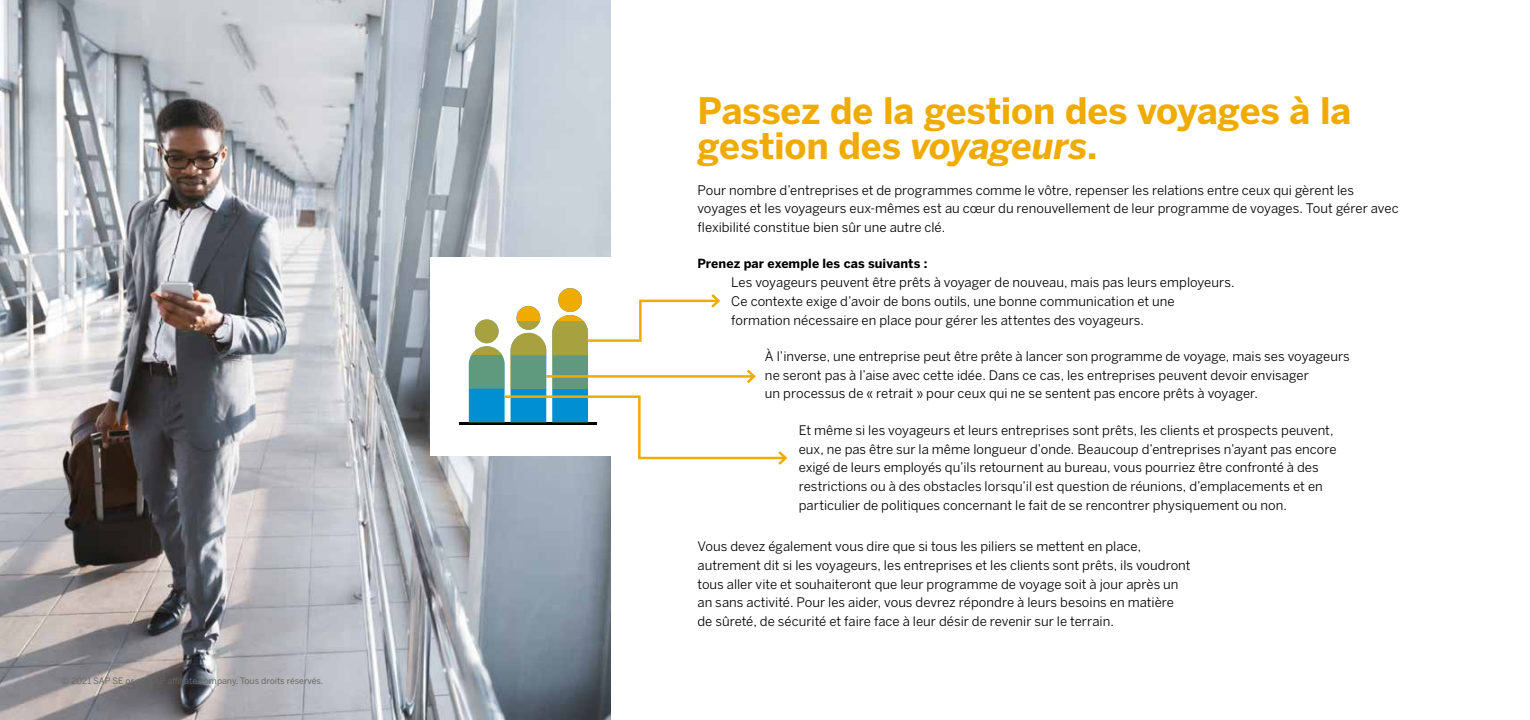
<style>
.page{position:relative;width:1530px;height:720px;background:#fff}
.page>*{position:absolute;margin:0;border:0;box-sizing:border-box;transform-origin:0 0}
.t1{font:700 36.25px/35px "Benton Sans";letter-spacing:-.01em;color:#f0ab00}
.t2{font:13.12px/18.8px "Benton Sans";color:#000}
.t3{font:700 12.5px "Benton Sans";letter-spacing:.005em;color:#000}
.t4{font:8.75px "Benton Sans";color:#666}
.s1{font-style:italic}
</style>
<div class="page">
<img style="left:0;top:0;width:610px;height:720px">
<div style="left:430px;top:258px;width:211px;height:198px;background:#fff"></div>
<hr style="left:460px;top:422px;width:137px;height:3px;background:#000">
<svg style="left:469px;top:288px;width:319px;height:179px"></svg>
<p class="t4" style="left:62px;top:676px;width:263px">© 2021 SAP SE or an SAP affiliate company. Tous droits réservés.</p>
<h1 class="t1" style="left:698px;top:94px;width:656px">Passez de la gestion des voyages à la gestion des <span class="s1">voyageurs</span>.</h1>
<p class="t2" style="left:698px;top:181px;width:703px">Pour nombre d’entreprises et de programmes comme le vôtre, repenser les relations entre ceux qui gèrent les voyages et les voyageurs eux-mêmes est au cœur du renouvellement de leur programme de voyages. Tout gérer avec flexibilité constitue bien sûr une autre clé.</p>
<p class="t3" style="left:698px;top:256px;width:231px">Prenez par exemple les cas suivants :</p>
<p class="t2" style="left:731px;top:273px;width:505px">Les voyageurs peuvent être prêts à voyager de nouveau, mais pas leurs employeurs.<br>Ce contexte exige d’avoir de bons outils, une bonne communication et une formation nécessaire en place pour gérer les attentes des voyageurs.</p>
<p class="t2" style="left:765px;top:347px;width:586px">À l’inverse, une entreprise peut être prête à lancer son programme de voyage, mais ses voyageurs ne seront pas à l’aise avec cette idée. Dans ce cas, les entreprises peuvent devoir envisager<br>un processus de « retrait » pour ceux qui ne se sentent pas encore prêts à voyager.</p>
<p class="t2" style="left:799px;top:421px;width:540px">Et même si les voyageurs et leurs entreprises sont prêts, les clients et prospects peuvent, eux, ne pas être sur la même longueur d’onde. Beaucoup d’entreprises n’ayant pas encore exigé de leurs employés qu’ils retournent au bureau, vous pourriez être confronté à des restrictions ou à des obstacles lorsqu’il est question de réunions, d’emplacements et en particulier de politiques concernant le fait de se rencontrer physiquement ou non.</p>
<p class="t2" style="left:697px;top:537px;width:495px">Vous devez également vous dire que si tous les piliers se mettent en place, autrement dit si les voyageurs, les entreprises et les clients sont prêts, ils voudront tous aller vite et souhaiteront que leur programme de voyage soit à jour après un an sans activité. Pour les aider, vous devrez répondre à leurs besoins en matière de sûreté, de sécurité et faire face à leur désir de revenir sur le terrain.</p>
</div>
